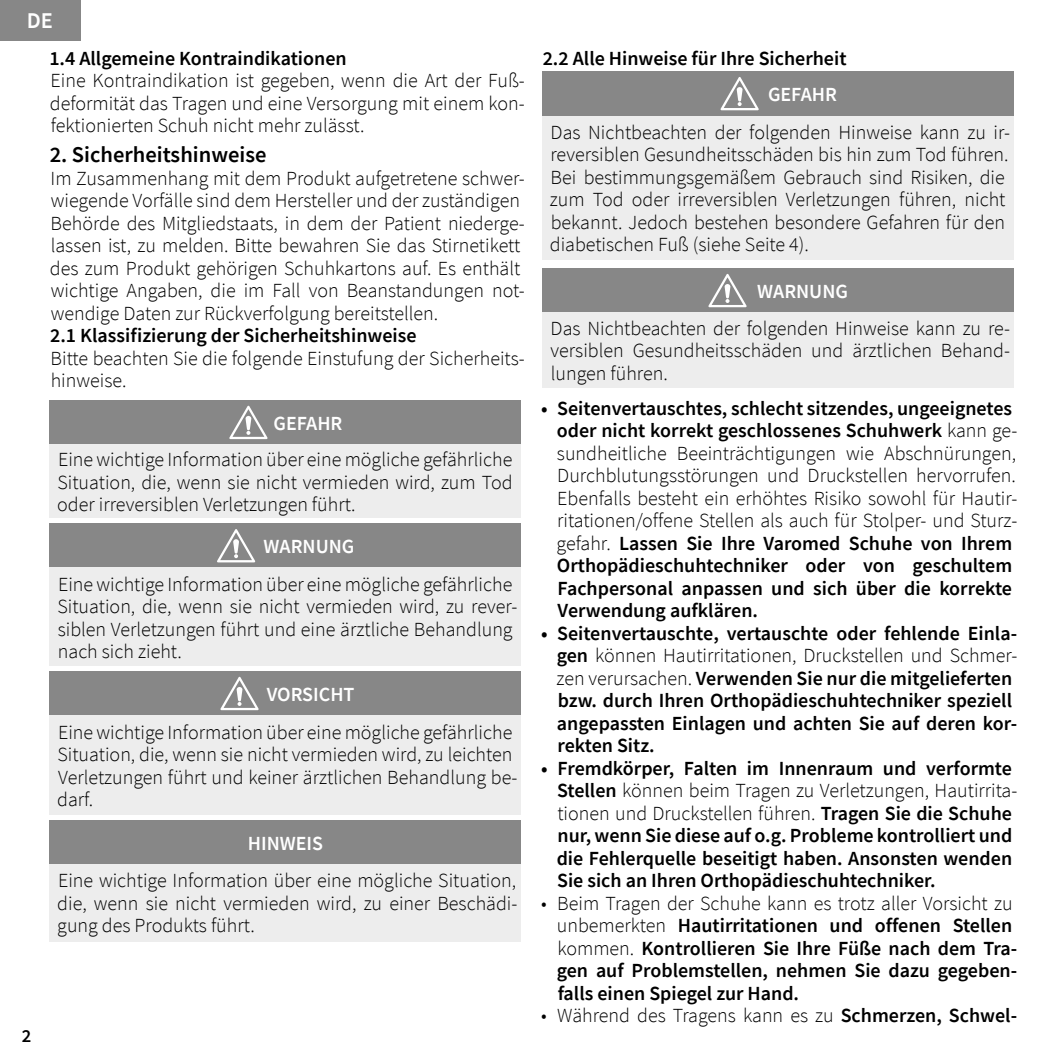
<style>
.page{position:relative;width:1063px;height:1063px;background:#fff}
.page>*{position:absolute;margin:0;border:0;box-sizing:border-box;transform-origin:0 0}
.t1{font:600 22.5px "Source Sans Pro";color:#000}
.t2{font:600 22.5px "Source Sans Pro";color:#fff}
.t3{font:300 20px/22.5px "Source Sans Pro";color:#000}
.t4{font:600 20px/22.5px "Source Sans Pro";color:#000}
.t5{font:600 20px "Source Sans Pro";color:#fff}
.t6{font:600 18.5px "Source Sans Pro";color:#000}
.s1{font-weight:300}
.s2{font-weight:600}
</style>
<div class="page">
<div style="left:0;top:0;width:81px;height:40px;background:#878787"></div>
<div style="left:50px;top:400px;width:471px;height:44px;background:#878787"></div>
<div style="left:50px;top:445px;width:471px;height:73px;background:#ededed"></div>
<svg style="left:229px;top:406px;width:39px;height:33px"></svg>
<div style="left:50px;top:524px;width:471px;height:44px;background:#878787"></div>
<div style="left:50px;top:568px;width:471px;height:98px;background:#ededed"></div>
<svg style="left:217px;top:529px;width:38px;height:33px"></svg>
<div style="left:50px;top:671px;width:471px;height:45px;background:#878787"></div>
<div style="left:50px;top:716px;width:471px;height:99px;background:#ededed"></div>
<svg style="left:220px;top:677px;width:39px;height:33px"></svg>
<div style="left:50px;top:820px;width:471px;height:44px;background:#878787"></div>
<div style="left:50px;top:864px;width:471px;height:77px;background:#ededed"></div>
<div style="left:542px;top:72px;width:471px;height:44px;background:#878787"></div>
<div style="left:542px;top:116px;width:471px;height:143px;background:#ededed"></div>
<svg style="left:721px;top:77px;width:38px;height:33px"></svg>
<div style="left:542px;top:269px;width:471px;height:44px;background:#878787"></div>
<div style="left:542px;top:313px;width:471px;height:75px;background:#ededed"></div>
<svg style="left:708px;top:274px;width:39px;height:33px"></svg>
<p class="t2" style="left:27px;top:6px;width:28px">DE</p>
<p class="t4" style="left:49px;top:47px;width:299px">1.4 Allgemeine Kontraindikationen</p>
<p class="t3" style="left:50px;top:69px;width:477px;text-align:justify">Eine Kontraindikation ist gegeben, wenn die Art der Fuß&shy;deformität das Tragen und eine Versorgung mit einem kon&shy;fektionierten Schuh nicht mehr zulässt.</p>
<p class="t1" style="left:50px;top:140px;width:218px">2. Sicherheitshinweise</p>
<p class="t3" style="left:50px;top:167px;width:477px">Im Zusammenhang mit dem Produkt aufgetretene schwer&shy;wiegende Vorfälle sind dem Hersteller und der zuständigen Behörde des Mitgliedstaats, in dem der Patient niederge&shy;lassen ist, zu melden. Bitte bewahren Sie das Stirnetikett des zum Produkt gehörigen Schuhkartons auf. Es enthält wichtige Angaben, die im Fall von Beanstandungen not&shy;wendige Daten zur Rückverfolgung bereitstellen.</p>
<p class="t4" style="left:50px;top:324px;width:368px">2.1 Klassifizierung der Sicherheitshinweise</p>
<p class="t3" style="left:51px;top:347px;width:476px">Bitte beachten Sie die folgende Einstufung der Sicherheits&shy;hinweise.</p>
<p class="t5" style="left:273px;top:410px;width:71px">GEFAHR</p>
<p class="t3" style="left:57px;top:448px;width:457px;text-align:justify">Eine wichtige Information über eine mögliche gefährliche Situation, die, wenn sie nicht vermieden wird, zum Tod oder irreversiblen Verletzungen führt.</p>
<p class="t5" style="left:264px;top:533px;width:92px">WARNUNG</p>
<p class="t3" style="left:57px;top:573px;width:462px">Eine wichtige Information über eine mögliche gefährliche Situation, die, wenn sie nicht vermieden wird, zu rever&shy;siblen Verletzungen führt und eine ärztliche Behandlung nach sich zieht.</p>
<p class="t5" style="left:267px;top:681px;width:89px">VORSICHT</p>
<p class="t3" style="left:57px;top:721px;width:462px">Eine wichtige Information über eine mögliche gefährliche Situation, die, wenn sie nicht vermieden wird, zu leichten Verletzungen führt und keiner ärztlichen Behandlung be&shy;darf.</p>
<p class="t5" style="left:248px;top:830px;width:77px">HINWEIS</p>
<p class="t3" style="left:57px;top:870px;width:462px;text-align:justify">Eine wichtige Information über eine mögliche Situation, die, wenn sie nicht vermieden wird, zu einer Beschädi&shy;gung des Produkts führt.</p>
<p class="t6" style="left:22px;top:1023px;width:11px">2</p>
<p class="t4" style="left:543px;top:47px;width:305px">2.2 Alle Hinweise für Ihre Sicherheit</p>
<p class="t5" style="left:768px;top:81px;width:71px">GEFAHR</p>
<p class="t3" style="left:550px;top:121px;width:462px">Das Nichtbeachten der folgenden Hinweise kann zu ir&shy;reversiblen Gesundheitsschäden bis hin zum Tod führen.<br>Bei bestimmungsgemäßem Gebrauch sind Risiken, die zum Tod oder irreversiblen Verletzungen führen, nicht bekannt. Jedoch bestehen besondere Gefahren für den diabetischen Fuß (siehe Seite 4).</p>
<p class="t5" style="left:757px;top:278px;width:92px">WARNUNG</p>
<p class="t3" style="left:551px;top:317px;width:461px;text-align:justify">Das Nichtbeachten der folgenden Hinweise kann zu re&shy;versiblen Gesundheitsschäden und ärztlichen Behand&shy;lungen führen.</p>
<p class="t4" style="left:556px;top:397px;width:462px;text-indent:-15px">• Seitenvertauschtes, schlecht sitzendes, ungeeignetes oder nicht korrekt geschlossenes Schuhwerk <span class="s1">kann ge&shy;sundheitliche Beeinträchtigungen wie Abschnürungen, Durchblutungsstörungen und Druckstellen hervorrufen.<br>Ebenfalls besteht ein erhöhtes Risiko sowohl für Hautir&shy;ritationen/offene Stellen als auch für Stolper- und Sturz&shy;gefahr.</span> Lassen Sie Ihre Varomed Schuhe von Ihrem Orthopädieschuhtechniker oder von geschultem Fachpersonal anpassen und sich über die korrekte Verwendung aufklären.</p>
<p class="t4" style="left:557px;top:622px;width:462px;text-indent:-16px">• Seitenvertauschte, vertauschte oder fehlende Einla&shy;gen <span class="s1">können Hautirritationen, Druckstellen und Schmer&shy;zen verursachen.</span> Verwenden Sie nur die mitgelieferten bzw. durch Ihren Orthopädieschuhtechniker speziell angepassten Einlagen und achten Sie auf deren kor&shy;rekten Sitz.</p>
<p class="t4" style="left:557px;top:757px;width:462px;text-indent:-16px">• Fremdkörper, Falten im Innenraum und verformte Stellen <span class="s1">können beim Tragen zu Verletzungen, Hautirrita&shy;tionen und Druckstellen führen.</span> Tragen Sie die Schuhe nur, wenn Sie diese auf o.g. Probleme kontrolliert und die Fehlerquelle beseitigt haben. Ansonsten wenden Sie sich an Ihren Orthopädieschuhtechniker.</p>
<p class="t4" style="left:557px;top:892px;width:462px;text-indent:-16px"><span class="s1">• Beim Tragen der Schuhe kann es trotz aller Vorsicht zu unbemerkten</span> Hautirritationen und offenen Stellen <span class="s1">kommen.</span> Kontrollieren Sie Ihre Füße nach dem Tra&shy;gen auf Problemstellen, nehmen Sie dazu gegeben&shy;falls einen Spiegel zur Hand.</p>
<p class="t3" style="left:541px;top:1004px;width:478px">• Während des Tragens kann es zu <span class="s2">Schmerzen, Schwel-</span></p>
</div>
